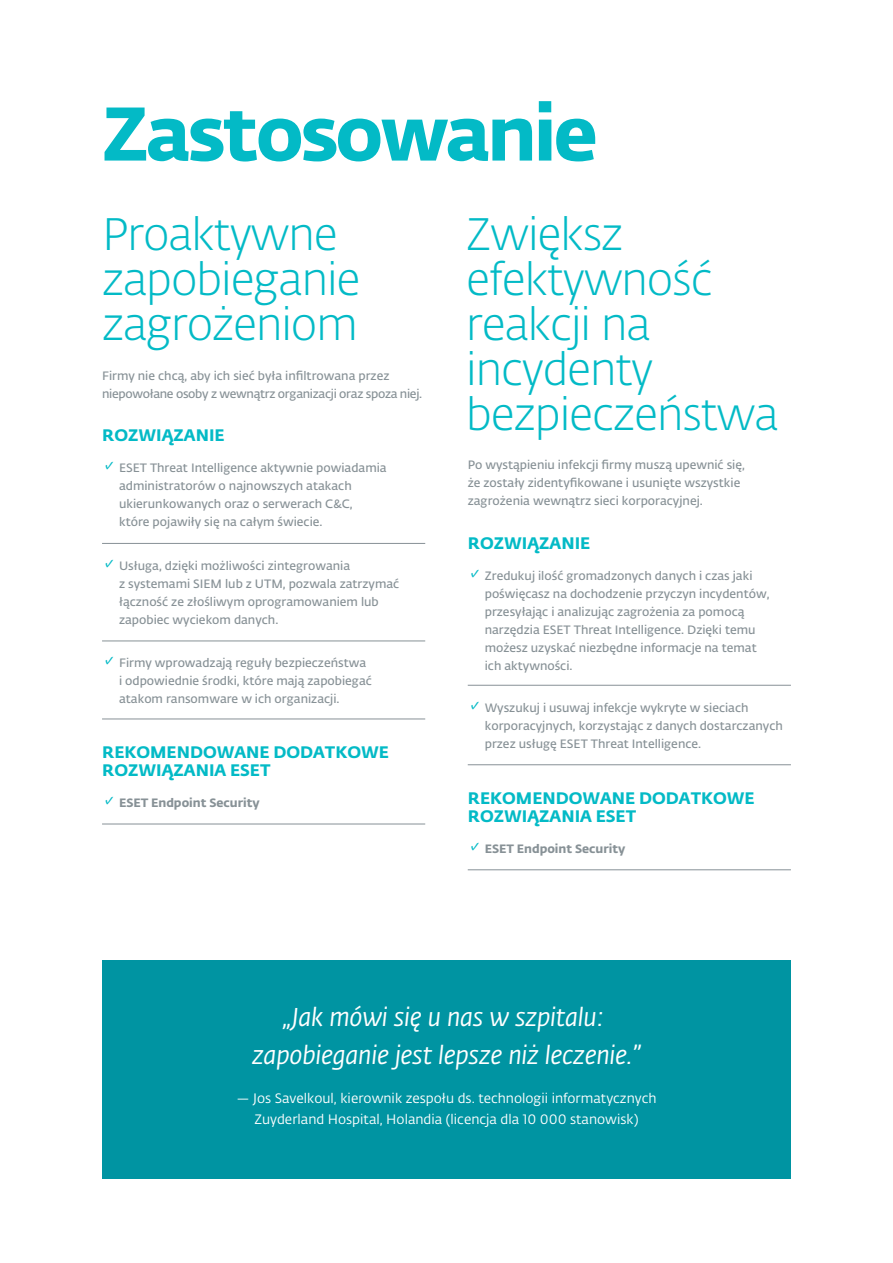
<style>
.page{position:relative;width:893px;height:1263px;background:#fff}
.page>*{position:absolute;margin:0;border:0;box-sizing:border-box;transform-origin:0 0}
.t1{font:75px "Fedra Sans Alt Pro Bold LF";letter-spacing:-.04em;color:#03bac6}
.t2{font:45px/45px "Fedra Sans Alt Pro Light LF";letter-spacing:-.025em;color:#03bac6}
.t3{font:25.5px/37.5px "Fedra Sans Alt Pro Book Italic LF";letter-spacing:-.01em;color:#fff;text-align:center}
.t4{font:16.5px/18px "Fedra Sans Alt Pro Bold LF";color:#03bac6}
.t5{font:13.5px/21px "Fedra Sans Alt Pro Book LF";color:#fff;text-align:center}
.t6{font:12px/18px "Fedra Sans Alt Pro Demi LF";color:#879196}
.t7{font:12px/18px "Fedra Sans Alt Pro Demi LF";letter-spacing:-.025em;color:#879196}
.t8{font:12px "Fedra Sans Alt Pro Bold LF";color:#879196}
.s1{font-size:18px;color:#03bac6}
.s2{font-family:"Fedra Sans Alt Pro Demi LF";font-size:18px;color:#03bac6}
</style>
<div class="page">
<hr style="left:102px;top:543px;width:323px;height:1px;background:#879196">
<hr style="left:102px;top:641px;width:323px;height:1px;background:#879196">
<hr style="left:102px;top:719px;width:323px;height:1px;background:#879196">
<hr style="left:102px;top:824px;width:323px;height:1px;background:#879196">
<hr style="left:468px;top:685px;width:323px;height:1px;background:#879196">
<hr style="left:468px;top:764px;width:323px;height:1px;background:#879196">
<hr style="left:468px;top:869px;width:323px;height:1px;background:#879196">
<div style="left:102px;top:960px;width:689px;height:218px;background:#0094a2"></div>
<h1 class="t1" style="left:102px;top:74px;width:497px">Zastosowanie</h1>
<h2 class="t2" style="left:102px;top:211px;width:260px">Proaktywne zapobieganie zagrożeniom</h2>
<h2 class="t2" style="left:466px;top:211px;width:314px">Zwiększ efektywność reakcji na incydenty bezpieczeństwa</h2>
<p class="t7" style="left:102px;top:366px;width:322px">Firmy nie chcą, aby ich sieć była infiltrowana przez niepowołane osoby z wewnątrz organizacji oraz spoza niej.</p>
<h3 class="t4" style="left:102px;top:425px;width:124px">ROZWIĄZANIE</h3>
<p class="t6" style="left:119px;top:458px;width:269px;text-indent:-17px"><span class="s1">✓</span> ESET Threat Intelligence aktywnie powiadamia administratorów o najnowszych atakach ukierunkowanych oraz o serwerach C&amp;C,<br>które pojawiły się na całym świecie.</p>
<p class="t6" style="left:119px;top:556px;width:282px;text-indent:-17px"><span class="s1">✓</span> Usługa, dzięki możliwości zintegrowania<br>z systemami SIEM lub z UTM, pozwala zatrzymać łączność ze złośliwym oprogramowaniem lub zapobiec wyciekom danych.</p>
<p class="t6" style="left:119px;top:653px;width:254px;text-indent:-17px"><span class="s1">✓</span> Firmy wprowadzają reguły bezpieczeństwa i odpowiednie środki, które mają zapobiegać atakom ransomware w ich organizacji.</p>
<p class="t6" style="left:468px;top:455px;width:279px">Po wystąpieniu infekcji firmy muszą upewnić się, że zostały zidentyfikowane i usunięte wszystkie zagrożenia wewnątrz sieci korporacyjnej.</p>
<h3 class="t4" style="left:468px;top:533px;width:124px">ROZWIĄZANIE</h3>
<p class="t6" style="left:485px;top:566px;width:286px;text-indent:-17px"><span class="s1">✓</span> Zredukuj ilość gromadzonych danych i czas jaki poświęcasz na dochodzenie przyczyn incydentów, przesyłając i analizując zagrożenia za pomocą narzędzia ESET Threat Intelligence. Dzięki temu możesz uzyskać niezbędne informacje na temat ich aktywności.</p>
<p class="t6" style="left:485px;top:698px;width:300px;text-indent:-17px"><span class="s1">✓</span> Wyszukuj i usuwaj infekcje wykryte w sieciach korporacyjnych, korzystając z danych dostarczanych przez usługę ESET Threat Intelligence.</p>
<h3 class="t4" style="left:102px;top:742px;width:288px">REKOMENDOWANE DODATKOWE<br>ROZWIĄZANIA ESET</h3>
<p class="t8" style="left:102px;top:793px;width:159px"><span class="s2">✓</span> ESET Endpoint Security</p>
<h3 class="t4" style="left:468px;top:788px;width:288px">REKOMENDOWANE DODATKOWE<br>ROZWIĄZANIA ESET</h3>
<p class="t8" style="left:468px;top:839px;width:159px"><span class="s2">✓</span> ESET Endpoint Security</p>
<h3 class="t3" style="left:252px;top:998px;width:390px">„Jak mówi się u nas w szpitalu: zapobieganie jest lepsze niż leczenie.”</h3>
<p class="t5" style="left:236px;top:1088px;width:422px">— Jos Savelkoul, kierownik zespołu ds. technologii informatycznych<br>Zuyderland Hospital, Holandia (licencja dla 10 000 stanowisk)</p>
</div>
